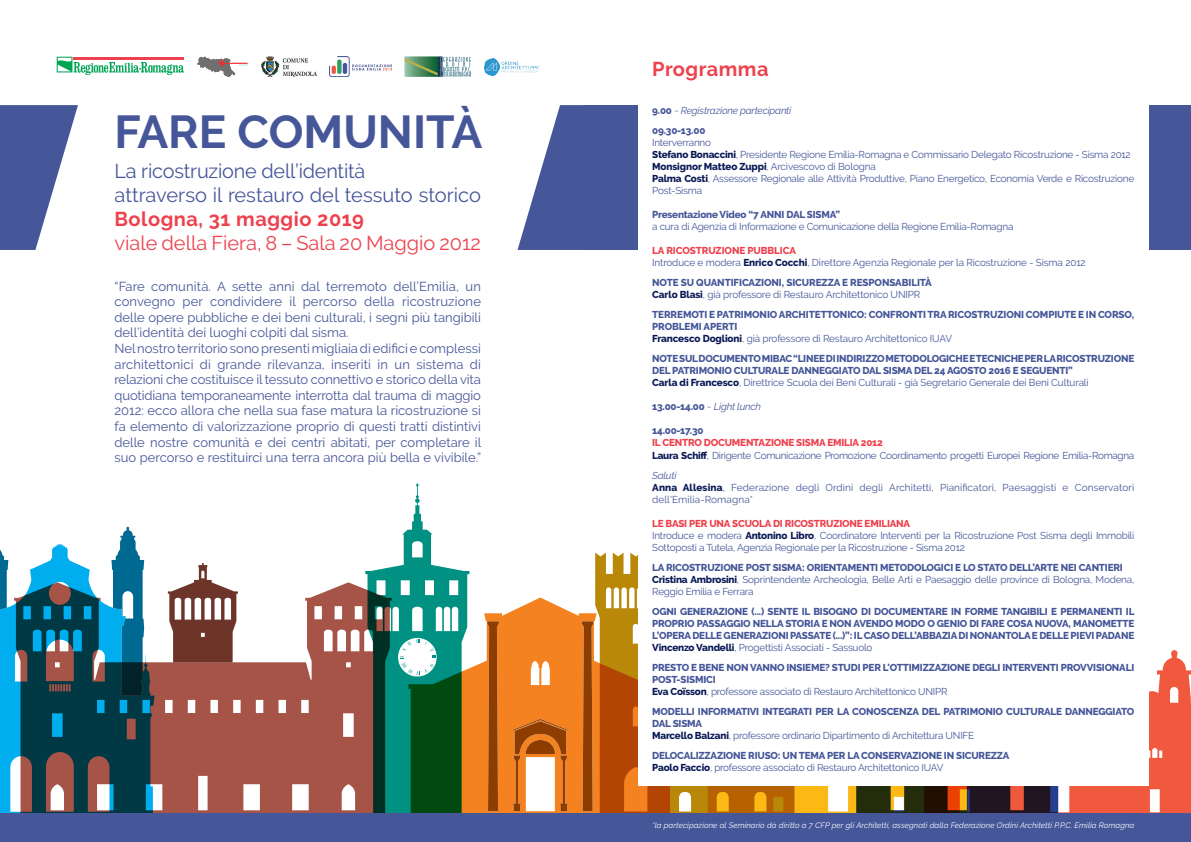
<style>
.page{position:relative;width:1191px;height:842px;background:#fff}
.page>*{position:absolute;margin:0;border:0;box-sizing:border-box;transform-origin:0 0}
.t1{font:700 46px "Raleway";color:#455699}
.t2{font:20px "Raleway";letter-spacing:-.01em;color:#455699}
.t3{font:20px "Raleway";color:#ee414d}
.t4{font:700 20px "Raleway";letter-spacing:.025em;color:#ee414d}
.t5{font:13px/15.6px "Raleway";color:#455699;text-align:justify}
.t6{font:10px/12px "Raleway";letter-spacing:-.02em;color:#455699}
.t7{font:800 10px/12px "Raleway";letter-spacing:-.02em;color:#455699}
.t8{font:10px/12px "Raleway";letter-spacing:.01em;color:#455699}
.t9{font:800 10px "Raleway";letter-spacing:-.02em;color:#ee414d}
.t10{font:italic 10px "Raleway";letter-spacing:-.02em;color:#455699}
.t11{font:italic 7.9px "Raleway";letter-spacing:.01em;color:#fff}
.s1{font-weight:800;font-style:normal}
.s2{font-weight:800;color:#091855}
.s3{font-weight:400;font-style:italic}
</style>
<div class="page">
<div style="left:583px;top:105px;width:608px;height:145px;background:#455699"></div>
<svg style="left:469px;top:597px;width:126px;height:217px;fill:#f58220"></svg>
<svg style="left:513px;top:719px;width:55px;height:92px"></svg>
<svg style="left:487px;top:621px;width:12px;height:190px;background:#a7510d"></svg>
<svg style="left:582px;top:621px;width:11px;height:190px;background:#a04d0c"></svg>
<svg style="left:0;top:544px;width:145px;height:270px;fill:#00aeef"></svg>
<svg style="left:0;top:544px;width:8px;height:152px"></svg>
<svg style="left:111px;top:527px;width:33px;height:55px"></svg>
<svg style="left:794px;top:786px;width:124px;height:28px"></svg>
<svg style="left:918px;top:650px;width:273px;height:164px;background:#c26353"></svg>
<svg style="left:595px;top:552px;width:199px;height:262px;background:#c47821"></svg>
<svg style="left:14px;top:582px;width:351px;height:232px;fill:#a65448"></svg>
<svg style="left:168px;top:563px;width:70px;height:99px"></svg>
<svg style="left:365px;top:483px;width:104px;height:331px"></svg>
<div style="left:638px;top:91px;width:510px;height:694px;background:#fff"></div>
<svg style="left:0;top:105px;width:78px;height:145px"></svg>
<div style="left:0;top:814px;width:1191px;height:28px;background:#455699"></div>
<svg style="left:517px;top:105px;width:66px;height:145px"></svg>
<svg style="left:57px;top:57px;width:127px;height:18px"></svg>
<img style="left:262px;top:57px;width:54px;height:20px">
<img style="left:330px;top:57px;width:61px;height:20px">
<svg style="left:218px;top:59px;width:30px;height:8px"></svg>
<img style="left:230px;top:61px;width:18px;height:4px">
<img style="left:404px;top:57px;width:67px;height:20px">
<img style="left:484px;top:58px;width:55px;height:17px">
<p class="t1" style="left:114px;top:106px;width:369px">FARE COMUNITÀ</p>
<p class="t2" style="left:114px;top:159px;width:252px">La ricostruzione dell’identità</p>
<p class="t2" style="left:114px;top:183px;width:368px">attraverso il restauro del tessuto storico</p>
<p class="t4" style="left:114px;top:207px;width:251px">Bologna, 31 maggio 2019</p>
<p class="t3" style="left:114px;top:231px;width:368px">viale della Fiera, 8 – Sala 20 Maggio 2012</p>
<p class="t5" style="left:114px;top:278px;width:368px">“Fare comunità. A sette anni dal terremoto dell’Emilia, un convegno per condividere il percorso della ricostruzione delle opere pubbliche e dei beni culturali, i segni più tangibili dell’identità dei luoghi colpiti dal sisma.</p>
<p class="t5" style="left:114px;top:340px;width:368px">Nel nostro territorio sono presenti migliaia di edifici e complessi architettonici di grande rilevanza, inseriti in un sistema di relazioni che costituisce il tessuto connettivo e storico della vita quotidiana temporaneamente interrotta dal trauma di maggio 2012: ecco allora che nella sua fase matura la ricostruzione si fa elemento di valorizzazione proprio di questi tratti distintivi delle nostre comunità e dei centri abitati, per completare il suo percorso e restituirci una terra ancora più bella e vivibile.”</p>
<p class="t4" style="left:652px;top:57px;width:118px">Programma</p>
<p class="t10" style="left:652px;top:105px;width:141px"><span class="s1">9.00</span> ~ Registrazione partecipanti</p>
<p class="t7" style="left:652px;top:125px;width:55px">09.30-13.00</p>
<p class="t6" style="left:652px;top:137px;width:60px">Interverranno</p>
<p class="t6" style="left:652px;top:149px;width:480px"><span class="s2">Stefano Bonaccini</span>, Presidente Regione Emilia-Romagna e Commissario Delegato Ricostruzione - Sisma 2012</p>
<p class="t6" style="left:652px;top:161px;width:225px"><span class="s2">Monsignor Matteo Zuppi</span>, Arcivescovo di Bologna</p>
<p class="t6" style="left:652px;top:173px;width:483px"><span class="s2">Palma Costi</span>, Assessore Regionale alle Attività Produttive, Piano Energetico, Economia Verde e Ricostruzione<br>Post-Sisma</p>
<p class="t7" style="left:652px;top:209px;width:190px">Presentazione Video “7 ANNI DAL SISMA”</p>
<p class="t6" style="left:652px;top:221px;width:363px">a cura di Agenzia di Informazione e Comunicazione della Regione Emilia-Romagna</p>
<p class="t9" style="left:652px;top:245px;width:145px">LA RICOSTRUZIONE PUBBLICA</p>
<p class="t6" style="left:652px;top:257px;width:435px">Introduce e modera <span class="s2">Enrico Cocchi</span>, Direttore Agenzia Regionale per la Ricostruzione - Sisma 2012</p>
<p class="t7" style="left:652px;top:277px;width:281px">NOTE SU QUANTIFICAZIONI, SICUREZZA E RESPONSABILITÀ</p>
<p class="t6" style="left:652px;top:289px;width:270px"><span class="s2">Carlo Blasi</span>, già professore di Restauro Architettonico UNIPR</p>
<p class="t7" style="left:652px;top:309px;width:483px">TERREMOTI E PATRIMONIO ARCHITETTONICO: CONFRONTI TRA RICOSTRUZIONI COMPIUTE E IN CORSO,<br>PROBLEMI APERTI</p>
<p class="t6" style="left:652px;top:333px;width:301px"><span class="s2">Francesco Doglioni</span>, già professore di Restauro Architettonico IUAV</p>
<p class="t7" style="left:652px;top:353px;width:483px">NOTE SUL DOCUMENTO MIBAC “LINEE DI INDIRIZZO METODOLOGICHE E TECNICHE PER LA RICOSTRUZIONE<br>DEL PATRIMONIO CULTURALE DANNEGGIATO DAL SISMA DEL 24 AGOSTO 2016 E SEGUENTI”</p>
<p class="t6" style="left:652px;top:377px;width:438px"><span class="s2">Carla di Francesco</span>, Direttrice Scuola dei Beni Culturali - già Segretario Generale dei Beni Culturali</p>
<p class="t7" style="left:652px;top:401px;width:110px">13.00-14.00 <span class="s3">~ Light lunch</span></p>
<p class="t7" style="left:652px;top:425px;width:53px">14.00-17.30</p>
<p class="t9" style="left:652px;top:437px;width:232px">IL CENTRO DOCUMENTAZIONE SISMA EMILIA 2012</p>
<p class="t6" style="left:652px;top:449px;width:483px"><span class="s2">Laura Schiff</span>, Dirigente Comunicazione Promozione Coordinamento progetti Europei Regione Emilia-Romagna</p>
<p class="t10" style="left:652px;top:469px;width:26px">Saluti</p>
<p class="t8" style="left:652px;top:481px;width:483px"><span class="s2">Anna Allesina</span>, Federazione degli Ordini degli Architetti, Pianificatori, Paesaggisti e Conservatori dell'Emilia-Romagna*</p>
<p class="t9" style="left:652px;top:517px;width:259px">LE BASI PER UNA SCUOLA DI RICOSTRUZIONE EMILIANA</p>
<p class="t6" style="left:652px;top:529px;width:483px">Introduce e modera <span class="s2">Antonino Libro</span>, Coordinatore Interventi per la Ricostruzione Post Sisma degli Immobili<br>Sottoposti a Tutela, Agenzia Regionale per la Ricostruzione - Sisma 2012</p>
<p class="t7" style="left:652px;top:561px;width:472px">LA RICOSTRUZIONE POST SISMA: ORIENTAMENTI METODOLOGICI E LO STATO DELL’ARTE NEI CANTIERI</p>
<p class="t6" style="left:652px;top:573px;width:483px"><span class="s2">Cristina Ambrosini</span>, Soprintendente Archeologia, Belle Arti e Paesaggio delle province di Bologna, Modena,<br>Reggio Emilia e Ferrara</p>
<p class="t7" style="left:652px;top:605px;width:484px;text-align:justify">OGNI GENERAZIONE (...) SENTE IL BISOGNO DI DOCUMENTARE IN FORME TANGIBILI E PERMANENTI IL PROPRIO PASSAGGIO NELLA STORIA E NON AVENDO MODO O GENIO DI FARE COSA NUOVA, MANOMETTE L’OPERA DELLE GENERAZIONI PASSATE (...)”: IL CASO DELL’ABBAZIA DI NONANTOLA E DELLE PIEVI PADANE</p>
<p class="t6" style="left:652px;top:641px;width:222px"><span class="s2">Vincenzo Vandelli</span>, Progettisti Associati - Sassuolo</p>
<p class="t7" style="left:652px;top:661px;width:483px">PRESTO E BENE NON VANNO INSIEME? STUDI PER L'OTTIMIZZAZIONE DEGLI INTERVENTI PROVVISIONALI<br>POST-SISMICI</p>
<p class="t6" style="left:652px;top:685px;width:297px"><span class="s2">Eva Coïsson</span>, professore associato di Restauro Architettonico UNIPR</p>
<p class="t7" style="left:652px;top:705px;width:483px">MODELLI INFORMATIVI INTEGRATI PER LA CONOSCENZA DEL PATRIMONIO CULTURALE DANNEGGIATO<br>DAL SISMA</p>
<p class="t6" style="left:652px;top:729px;width:323px"><span class="s2">Marcello Balzani</span>, professore ordinario Dipartimento di Architettura UNIFE</p>
<p class="t7" style="left:652px;top:749px;width:359px">DELOCALIZZAZIONE RIUSO: UN TEMA PER LA CONSERVAZIONE IN SICUREZZA</p>
<p class="t6" style="left:652px;top:761px;width:293px"><span class="s2">Paolo Faccio</span>, professore associato di Restauro Architettonico IUAV</p>
<p class="t11" style="left:652px;top:820px;width:483px">*la partecipazione al Seminario dà diritto a 7 CFP per gli Architetti, assegnati dalla Federazione Ordini Architetti P.P.C. Emilia Romagna</p>
</div>
